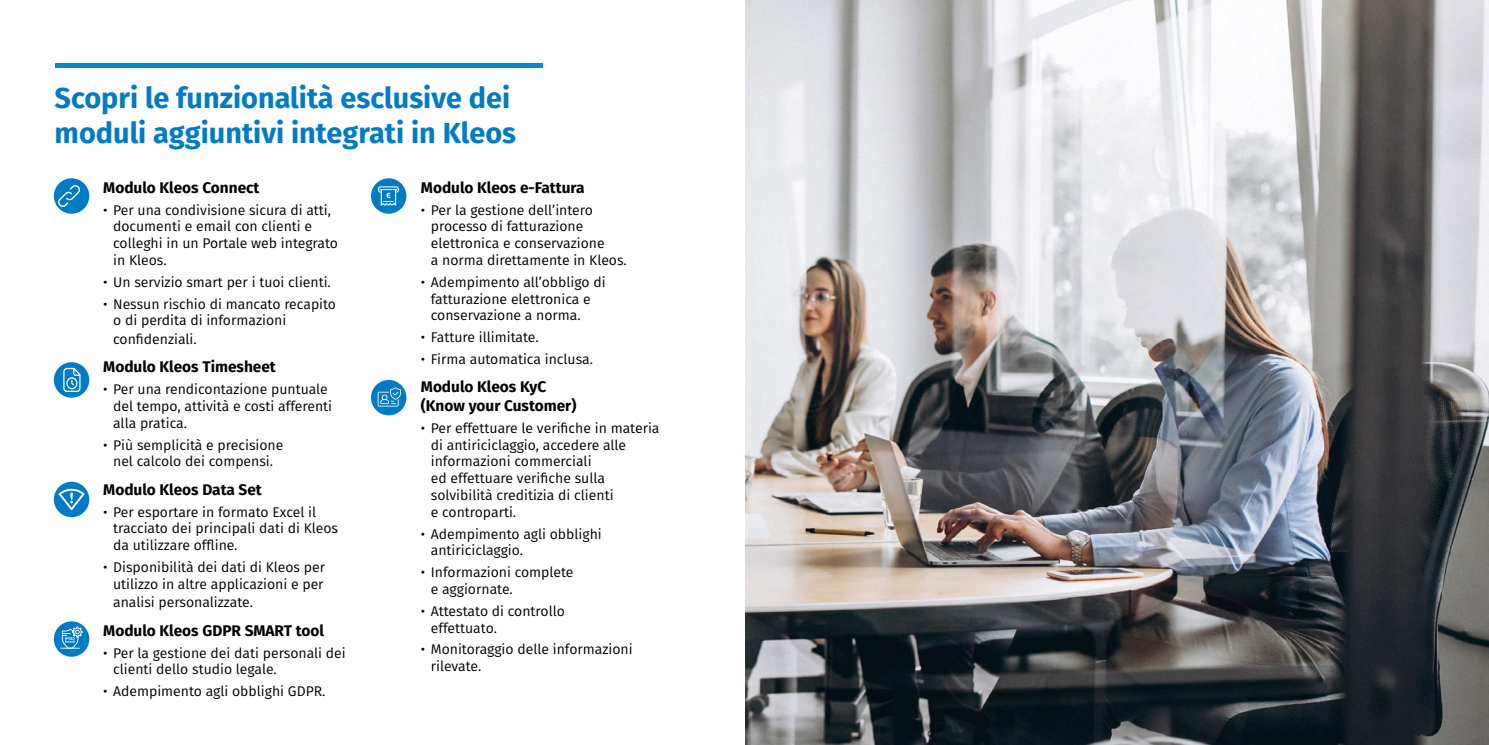
<style>
.page{position:relative;width:1489px;height:745px;background:#fff}
.page>*{position:absolute;margin:0;border:0;box-sizing:border-box;transform-origin:0 0}
.t1{font:700 28.88px/34.6px "Fira Sans";color:#007bc4}
.t2{font:700 15.4px/18.6px "Fira Sans";color:#000}
.t3{font:14px/16.8px "Fira Sans";color:#000}
</style>
<div class="page">
<img style="left:745px;top:0;width:743px;height:744px">
<hr style="left:55px;top:63px;width:487px;height:4px;background:#0489ca">
<div style="left:54px;top:362px;width:35px;height:35px;background:#007bc4;border-radius:50%"></div>
<svg style="left:63px;top:367px;width:18px;height:25px"></svg>
<div style="left:54px;top:178px;width:35px;height:35px;background:#007bc4;border-radius:50%"></div>
<div style="left:54px;top:481px;width:35px;height:36px;background:#007bc4;border-radius:50%"></div>
<svg style="left:59px;top:488px;width:25px;height:21px"></svg>
<div style="left:371px;top:178px;width:35px;height:35px;background:#007bc4;border-radius:50%"></div>
<svg style="left:378px;top:186px;width:21px;height:19px"></svg>
<div style="left:371px;top:379px;width:35px;height:36px;background:#007bc4;border-radius:50%"></div>
<svg style="left:377px;top:387px;width:24px;height:19px"></svg>
<svg style="left:58px;top:184px;width:22px;height:23px"></svg>
<div style="left:54px;top:621px;width:35px;height:35px;background:#007bc4;border-radius:50%"></div>
<svg style="left:60px;top:626px;width:23px;height:22px"></svg>
<h1 class="t1" style="left:55px;top:79px;width:463px">Scopri le funzionalità esclusive dei moduli aggiuntivi integrati in Kleos</h1>
<p class="t2" style="left:103px;top:177px;width:158px">Modulo Kleos Connect</p>
<p class="t3" style="left:113px;top:201px;width:226px;text-indent:-10px">• Per una condivisione sicura di atti, documenti e email con clienti e colleghi in un Portale web integrato in Kleos.</p>
<p class="t3" style="left:103px;top:273px;width:229px">• Un servizio smart per i tuoi clienti.</p>
<p class="t3" style="left:113px;top:295px;width:224px;text-indent:-10px">• Nessun rischio di mancato recapito o di perdita di informazioni</p>
<p class="t3" style="left:113px;top:330px;width:85px">confidenziali.</p>
<p class="t2" style="left:103px;top:356px;width:174px">Modulo Kleos Timesheet</p>
<p class="t3" style="left:113px;top:380px;width:220px;text-indent:-10px">• Per una rendicontazione puntuale del tempo, attività e costi afferenti alla pratica.</p>
<p class="t3" style="left:103px;top:435px;width:182px;text-align:center">• Più semplicità e precisione nel calcolo dei compensi.</p>
<p class="t2" style="left:103px;top:478px;width:160px">Modulo Kleos Data Set</p>
<p class="t3" style="left:113px;top:502px;width:226px;text-indent:-10px">• Per esportare in formato Excel il tracciato dei principali dati di Kleos da utilizzare offline.</p>
<p class="t3" style="left:103px;top:558px;width:223px;text-align:right">• Disponibilità dei dati di Kleos per utilizzo in altre applicazioni e per</p>
<p class="t3" style="left:113px;top:593px;width:141px">analisi personalizzate.</p>
<p class="t2" style="left:103px;top:619px;width:222px">Modulo Kleos GDPR SMART tool</p>
<p class="t3" style="left:113px;top:643px;width:234px;text-indent:-10px">• Per la gestione dei dati personali dei clienti dello studio legale.</p>
<p class="t3" style="left:103px;top:682px;width:224px">• Adempimento agli obblighi GDPR.</p>
<p class="t2" style="left:421px;top:177px;width:165px">Modulo Kleos e-Fattura</p>
<p class="t3" style="left:431px;top:201px;width:197px;text-indent:-10px">• Per la gestione dell’intero processo di fatturazione elettronica e conservazione<br>a norma direttamente in Kleos.</p>
<p class="t3" style="left:431px;top:273px;width:176px;text-indent:-10px">• Adempimento all’obbligo di fatturazione elettronica e conservazione a norma.</p>
<p class="t3" style="left:421px;top:328px;width:119px">• Fatture illimitate.</p>
<p class="t3" style="left:421px;top:350px;width:174px">• Firma automatica inclusa.</p>
<p class="t2" style="left:421px;top:376px;width:157px">Modulo Kleos KyC (Know your Customer)</p>
<p class="t3" style="left:431px;top:419px;width:230px;text-indent:-10px">• Per effettuare le verifiche in materia di antiriciclaggio, accedere alle informazioni commerciali<br>ed effettuare verifiche sulla solvibilità creditizia di clienti<br>e controparti.</p>
<p class="t3" style="left:431px;top:524px;width:172px;text-indent:-10px">• Adempimento agli obblighi antiriciclaggio.</p>
<p class="t3" style="left:431px;top:563px;width:144px;text-indent:-10px">• Informazioni complete e aggiornate.</p>
<p class="t3" style="left:431px;top:601px;width:136px;text-indent:-10px">• Attestato di controllo effettuato.</p>
<p class="t3" style="left:431px;top:640px;width:203px;text-indent:-10px">• Monitoraggio delle informazioni rilevate.</p>
</div>
